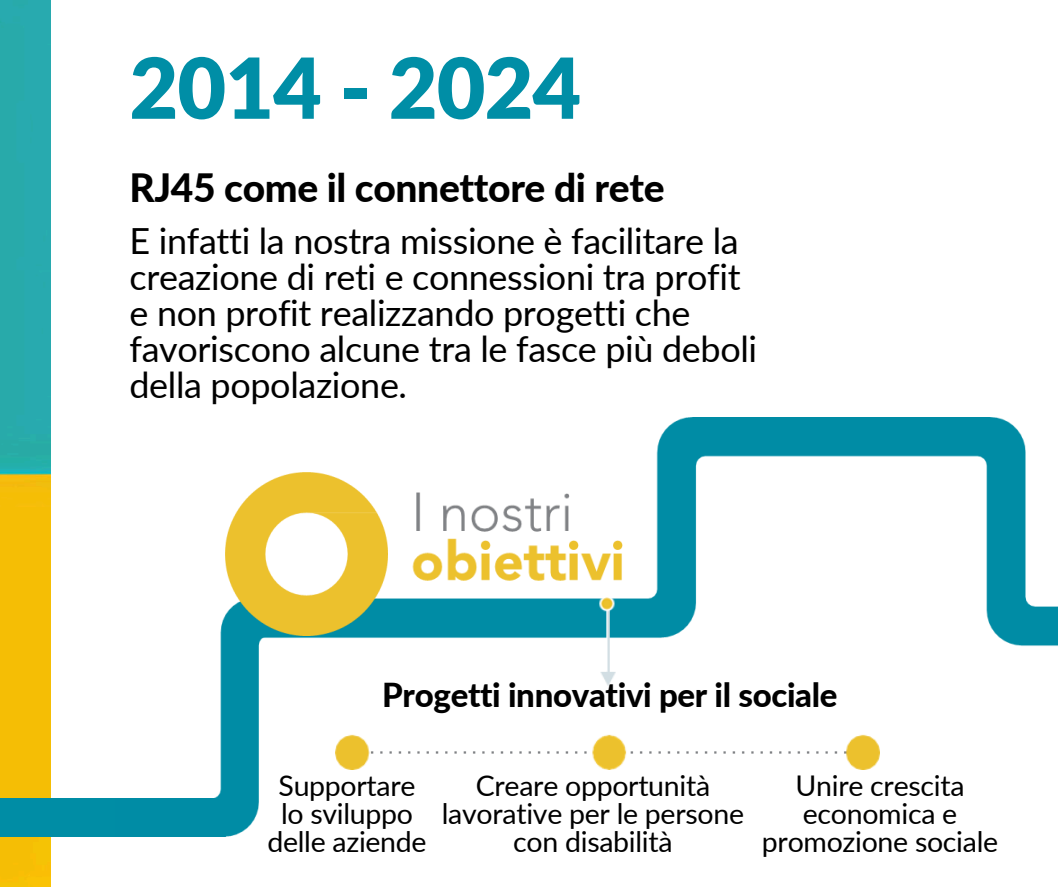
<style>
.page{position:relative;width:1058px;height:887px;background:#fff}
.page>*{position:absolute;margin:0;border:0;box-sizing:border-box;transform-origin:0 0}
.t1{font:900 84px "Lato";letter-spacing:-.01em;color:#008ea6}
.t2{font:800 39px "Lato";letter-spacing:-.01em;color:#000}
.t3{font:36px/36px "Lato";letter-spacing:-.01em;color:#000}
.t4{font:800 33px "Lato";letter-spacing:-.01em;color:#000}
.t5{font:28.5px/28.2px "Lato";letter-spacing:-.01em;color:#000;text-align:center}
</style>
<div class="page">
<img style="left:0;top:0;width:51px;height:886px">
<div style="left:0;top:798px;width:116px;height:38px;background:#008da5"></div>
<img style="left:293px;top:417px;width:765px;height:353px">
<img style="left:116px;top:616px;width:226px;height:221px">
<img style="left:399px;top:455px;width:258px;height:142px">
<img style="left:225px;top:473px;width:162px;height:162px">
<img style="left:335px;top:597px;width:545px;height:172px">
<h1 class="t1" style="left:129px;top:25px;width:453px">2014 - 2024</h1>
<p class="t2" style="left:129px;top:159px;width:536px">RJ45 come il connettore di rete</p>
<p class="t3" style="left:129px;top:221px;width:629px">E infatti la nostra missione è facilitare la creazione di reti e connessioni tra profit e non profit realizzando progetti che favoriscono alcune tra le fasce più deboli della popolazione.</p>
<p class="t4" style="left:382px;top:670px;width:457px">Progetti innovativi per il sociale</p>
<p class="t5" style="left:267px;top:770px;width:161px">Supportare lo sviluppo delle aziende</p>
<p class="t5" style="left:442px;top:770px;width:304px">Creare opportunità lavorative per le persone con disabilità</p>
<p class="t5" style="left:762px;top:770px;width:238px">Unire crescita economica e promozione sociale</p>
</div>
